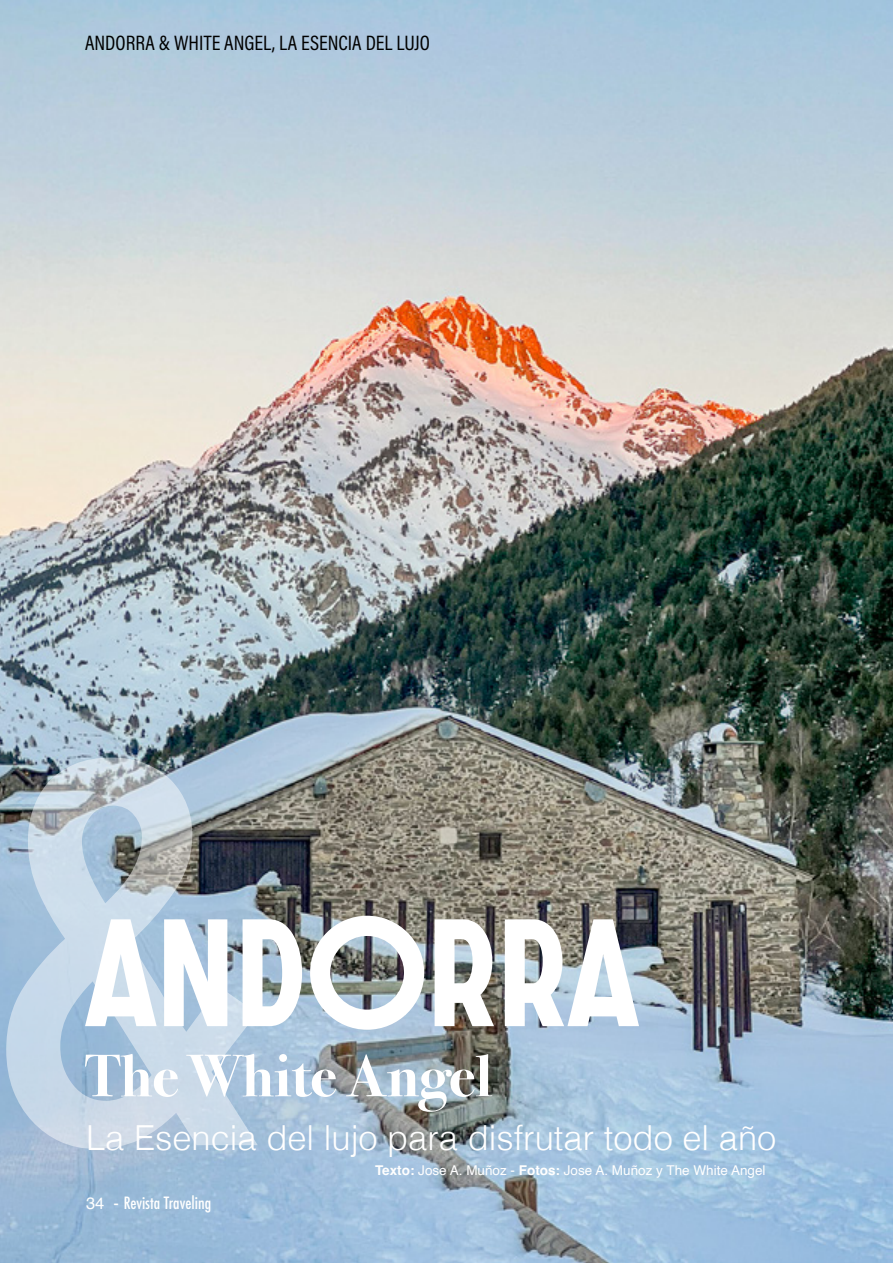
<style>
.page{position:relative;width:893px;height:1263px;background:#fff}
.page>*{position:absolute;margin:0;border:0;box-sizing:border-box;transform-origin:0 0}
.t1{font:700 600px "DIN Condensed";color:#fff}
.t2{font:700 150px "SONGER Grotesque";color:#fff}
.t3{font:700 60px "Bodoni Svty Two OSITCTT";color:#fff}
.t4{font:300 34.5px "Helvetica";color:#fff}
.t5{font:21px "Acumin Variable Concept";color:#000}
.t6{font:500 condensed 16.5px "Futura";color:#fff}
.t7{font:13.5px "Helvetica";color:#fff}
.s1{font-family:"Helvetica";font-weight:400;font-stretch:normal}
.s2{font-weight:700}
</style>
<div class="page">
<img style="left:0;top:0;width:893px;height:1263px">
<h3 class="t5" style="left:85px;top:29px;width:346px">ANDORRA &amp; WHITE ANGEL, LA ESENCIA DEL LUJO</h3>
<h1 class="t1" style="left:-15px;top:531px;width:290px">&amp;</h1>
<h2 class="t2" style="left:85px;top:876px;width:555px">ANDORRA</h2>
<h3 class="t3" style="left:85px;top:1041px;width:409px">The White Angel</h3>
<h3 class="t4" style="left:86px;top:1108px;width:692px">La Esencia del lujo para disfrutar todo el año</h3>
<p class="t6" style="left:86px;top:1192px;width:127px"><span class="s1">34 -</span> Revista Traveling</p>
<p class="t7" style="left:375px;top:1160px;width:392px"><span class="s2">Texto:</span> Jose A. Muñoz - <span class="s2">Fotos:</span> Jose A. Muñoz y The White Angel</p>
</div>
